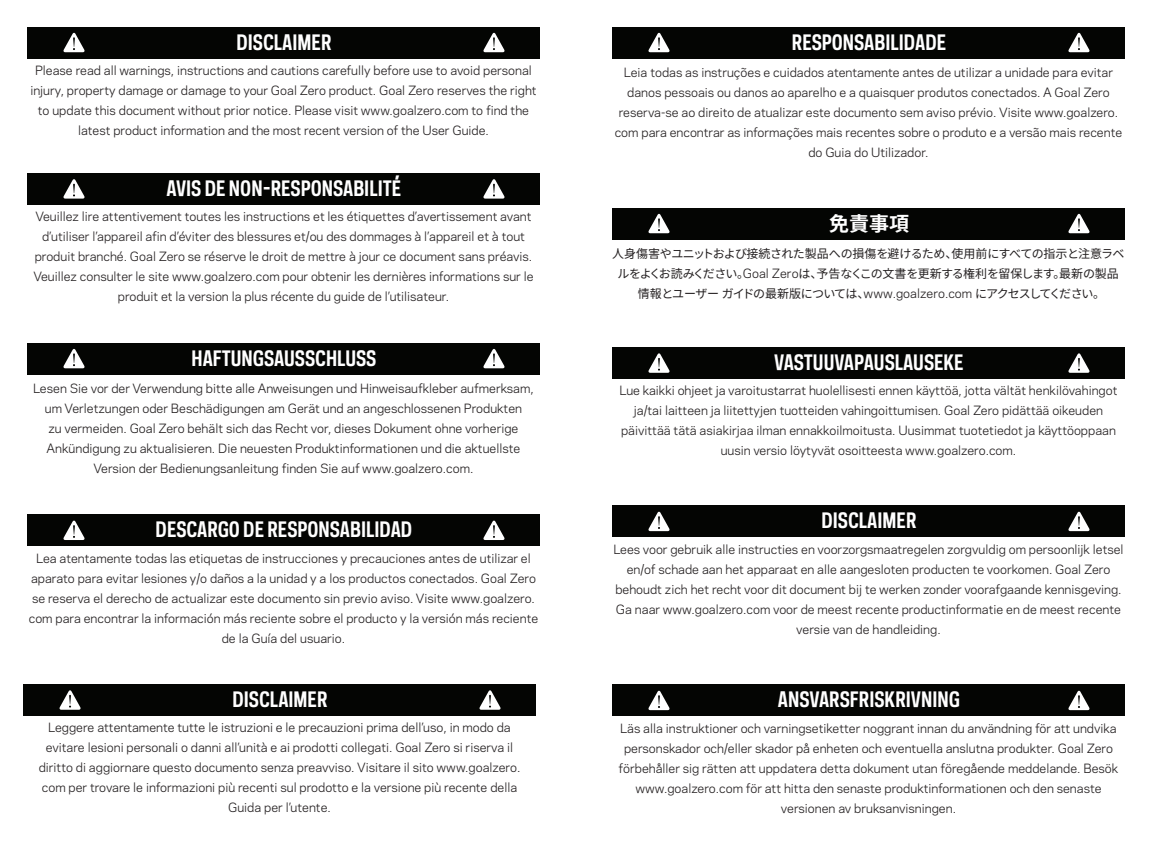
<style>
.page{position:relative;width:1152px;height:864px;background:#fff}
.page>*{position:absolute;margin:0;border:0;box-sizing:border-box;transform-origin:0 0}
.TITLES{font:700 20px "Galaxie Polaris Condensed";color:#fff}
.TITLES-2{font:700 20px "Noto Sans CJ Kjp";color:#fff}
.Text_2{font:12px/20px "Galaxie Polaris";color:#231f20;text-align:center}
.Text_2-2{font:12px/20px "Noto Sans CJ Kjp";letter-spacing:-.04em;color:#231f20;text-align:center}
.s1{font-family:"Galaxie Polaris"}
</style>
<div class="page">
<div style="left:27px;top:27px;width:513px;height:31px;background:#040503"></div>
<svg style="left:63px;top:32px;width:22px;height:20px"></svg>
<svg style="left:483px;top:32px;width:22px;height:20px"></svg>
<div style="left:23px;top:685px;width:513px;height:31px;background:#040503"></div>
<svg style="left:59px;top:690px;width:22px;height:20px"></svg>
<svg style="left:479px;top:690px;width:22px;height:20px"></svg>
<div style="left:27px;top:343px;width:513px;height:31px;background:#040503"></div>
<svg style="left:63px;top:349px;width:22px;height:19px"></svg>
<svg style="left:483px;top:349px;width:22px;height:19px"></svg>
<div style="left:612px;top:27px;width:513px;height:31px;background:#040503"></div>
<svg style="left:648px;top:32px;width:22px;height:20px"></svg>
<svg style="left:1068px;top:32px;width:22px;height:20px"></svg>
<div style="left:612px;top:208px;width:513px;height:31px;background:#040503"></div>
<svg style="left:648px;top:213px;width:22px;height:20px"></svg>
<svg style="left:1068px;top:213px;width:22px;height:20px"></svg>
<div style="left:27px;top:173px;width:513px;height:31px;background:#040503"></div>
<svg style="left:63px;top:179px;width:22px;height:20px"></svg>
<svg style="left:483px;top:179px;width:22px;height:20px"></svg>
<div style="left:612px;top:506px;width:513px;height:31px;background:#040503"></div>
<svg style="left:648px;top:511px;width:22px;height:20px"></svg>
<svg style="left:1068px;top:511px;width:22px;height:20px"></svg>
<div style="left:612px;top:348px;width:513px;height:31px;background:#040503"></div>
<svg style="left:648px;top:353px;width:22px;height:20px"></svg>
<svg style="left:1068px;top:353px;width:22px;height:20px"></svg>
<div style="left:27px;top:515px;width:513px;height:31px;background:#040503"></div>
<svg style="left:63px;top:520px;width:22px;height:20px"></svg>
<svg style="left:483px;top:520px;width:22px;height:20px"></svg>
<div style="left:612px;top:685px;width:513px;height:31px;background:#040503"></div>
<svg style="left:648px;top:690px;width:22px;height:20px"></svg>
<svg style="left:1068px;top:690px;width:22px;height:20px"></svg>
<p class="TITLES" style="left:236px;top:29px;width:97px">DISCLAIMER</p>
<p class="Text_2" style="left:30px;top:59px;width:508px">Please read all warnings, instructions and cautions carefully before use to avoid personal injury, property damage or damage to your Goal Zero product. Goal Zero reserves the right to update this document without prior notice. Please visit www.goalzero.com to find the latest product information and the most recent version of the User Guide.</p>
<p class="TITLES" style="left:167px;top:175px;width:236px">AVIS DE NON-RESPONSABILITÉ</p>
<p class="TITLES" style="left:792px;top:29px;width:156px">RESPONSABILIDADE</p>
<p class="Text_2" style="left:615px;top:61px;width:509px">Leia todas as instruções e cuidados atentamente antes de utilizar a unidade para evitar danos pessoais ou danos ao aparelho e a quaisquer produtos conectados. A Goal Zero reserva-se ao direito de atualizar este documento sem aviso prévio. Visite www.goalzero. com para encontrar as informações mais recentes sobre o produto e a versão mais recente do Guia do Utilizador.</p>
<p class="Text_2" style="left:35px;top:206px;width:498px">Veuillez lire attentivement toutes les instructions et les étiquettes d’avertissement avant</p>
<p class="TITLES-2" style="left:829px;top:212px;width:81px">免責事項</p>
<p class="Text_2" style="left:33px;top:226px;width:502px">d’utiliser l’appareil afin d’éviter des blessures et/ou des dommages à l’appareil et à tout produit branché. Goal Zero se réserve le droit de mettre à jour ce document sans préavis.<br>Veuillez consulter le site www.goalzero.com pour obtenir les dernières informations sur le produit et la version la plus récente du guide de l’utilisateur.</p>
<p class="Text_2-2" style="left:612px;top:244px;width:514px">人身傷害やユニットおよび接続された製品への損傷を避けるため、使用前にすべての指示と注意ラベルをよくお読みください。<span class="s1">Goal Zero</span>は、予告なくこの文書を更新する権利を留保します。最新の製品情報とユーザーガイドの最新版については、<span class="s1">www.goalzero.com</span> にアクセスしてください。</p>
<p class="TITLES" style="left:192px;top:345px;width:186px">HAFTUNGSAUSSCHLUSS</p>
<p class="Text_2" style="left:33px;top:378px;width:502px">Lesen Sie vor der Verwendung bitte alle Anweisungen und Hinweisaufkleber aufmerksam, um Verletzungen oder Beschädigungen am Gerät und an angeschlossenen Produkten<br>zu vermeiden. Goal Zero behält sich das Recht vor, dieses Dokument ohne vorherige Ankündigung zu aktualisieren. Die neuesten Produktinformationen und die aktuellste Version der Bedienungsanleitung finden Sie auf www.goalzero.com.</p>
<p class="TITLES" style="left:156px;top:516px;width:258px">DESCARGO DE RESPONSABILIDAD</p>
<p class="Text_2" style="left:29px;top:547px;width:511px">Lea atentamente todas las etiquetas de instrucciones y precauciones antes de utilizar el aparato para evitar lesiones y/o daños a la unidad y a los productos conectados. Goal Zero se reserva el derecho de actualizar este documento sin previo aviso. Visite www.goalzero. com para encontrar la información más reciente sobre el producto y la versión más reciente de la Guía del usuario.</p>
<p class="TITLES" style="left:232px;top:686px;width:97px">DISCLAIMER</p>
<p class="Text_2" style="left:39px;top:717px;width:483px">Leggere attentamente tutte le istruzioni e le precauzioni prima dell’uso, in modo da evitare lesioni personali o danni all’unità e ai prodotti collegati. Goal Zero si riserva il diritto di aggiornare questo documento senza preavviso. Visitare il sito www.goalzero. com per trovare le informazioni più recenti sul prodotto e la versione più recente della Guida per l’utente.</p>
<p class="TITLES" style="left:774px;top:349px;width:191px">VASTUUVAPAUSLAUSEKE</p>
<p class="Text_2" style="left:620px;top:380px;width:499px">Lue kaikki ohjeet ja varoitustarrat huolellisesti ennen käyttöä, jotta vältät henkilövahingot ja/tai laitteen ja liitettyjen tuotteiden vahingoittumisen. Goal Zero pidättää oikeuden päivittää tätä asiakirjaa ilman ennakkoilmoitusta. Uusimmat tuotetiedot ja käyttöoppaan uusin versio löytyvät osoitteesta www.goalzero.com.</p>
<p class="TITLES" style="left:821px;top:507px;width:97px">DISCLAIMER</p>
<p class="Text_2" style="left:613px;top:538px;width:512px">Lees voor gebruik alle instructies en voorzorgsmaatregelen zorgvuldig om persoonlijk letsel en/of schade aan het apparaat en alle aangesloten producten te voorkomen. Goal Zero behoudt zich het recht voor dit document bij te werken zonder voorafgaande kennisgeving.<br>Ga naar www.goalzero.com voor de meest recente productinformatie en de meest recente versie van de handleiding.</p>
<p class="TITLES" style="left:778px;top:686px;width:184px">ANSVARSFRISKRIVNING</p>
<p class="Text_2" style="left:619px;top:717px;width:501px">Läs alla instruktioner och varningsetiketter noggrant innan du användning för att undvika personskador och/eller skador på enheten och eventuella anslutna produkter. Goal Zero förbehåller sig rätten att uppdatera detta dokument utan föregående meddelande. Besök www.goalzero.com för att hitta den senaste produktinformationen och den senaste versionen av bruksanvisningen.</p>
</div>
